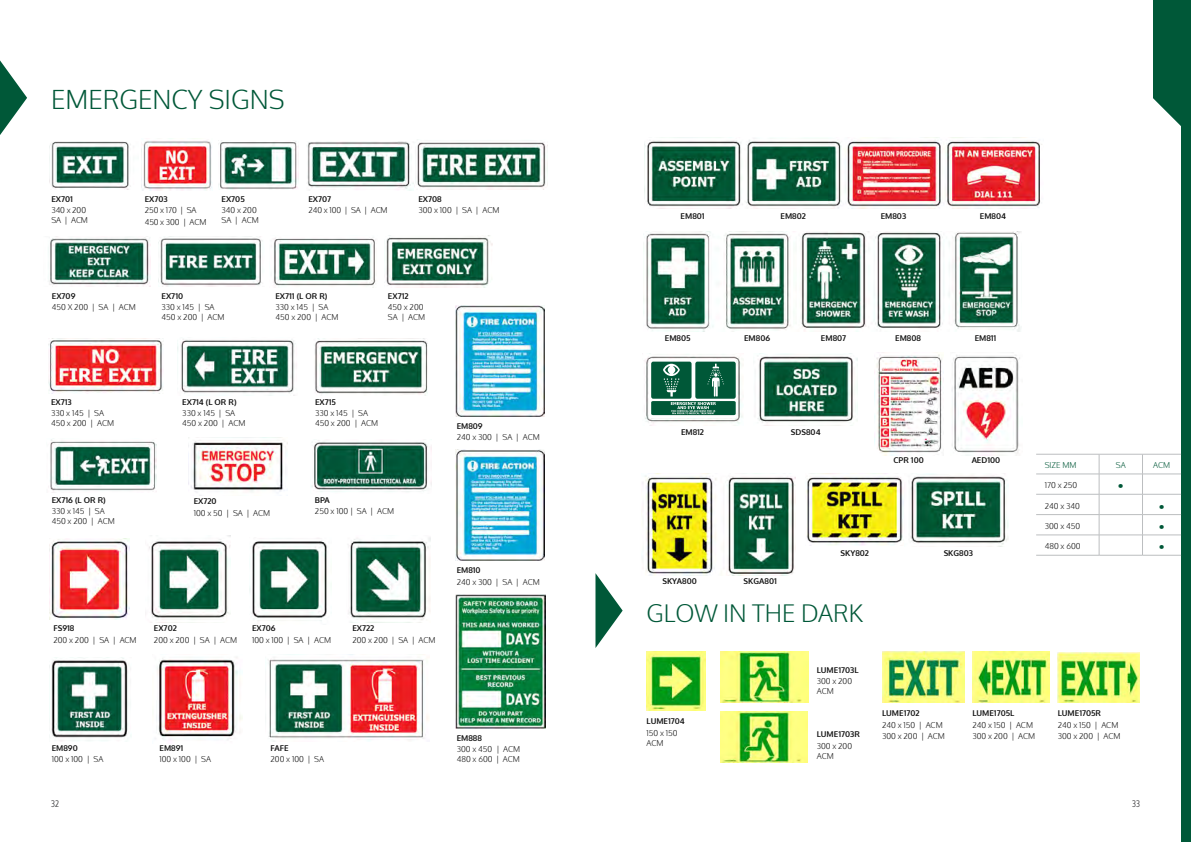
<style>
.page{position:relative;width:1191px;height:842px;background:#fff}
.page>*{position:absolute;margin:0;border:0;box-sizing:border-box;transform-origin:0 0}
.t1{font:300 26px "Oxygen";color:#005838}
.t2{font:300 24px "Oxygen";color:#005838}
.t3{font:700 12px "Oxygen";color:#005838}
.t4{font:9px "Oxygen";color:#414042;scale:.8 1}
.t5{font:300 8px/10px "Oxygen";color:#141414}
.t6{font:700 8px "Oxygen";color:#141414}
.t7{font:300 8px "Oxygen";color:#005838}
</style>
<div class="page">
<img style="left:874px;top:352px;width:68px;height:103px">
<img style="left:644px;top:353px;width:99px;height:71px">
<img style="left:757px;top:353px;width:100px;height:70px">
<img style="left:952px;top:352px;width:68px;height:102px">
<svg style="left:0;top:60px;width:27px;height:75px"></svg>
<div style="left:1181px;top:0;width:10px;height:842px;background:#005838"></div>
<svg style="left:1153px;top:0;width:28px;height:126px;background:#1c6a4d"></svg>
<img style="left:265px;top:654px;width:164px;height:88px">
<img style="left:156px;top:657px;width:86px;height:84px">
<hr style="left:1036px;top:454px;width:63px;height:1px;background:#bcbec0">
<hr style="left:1099px;top:454px;width:43px;height:1px;background:#bcbec0">
<hr style="left:1142px;top:454px;width:39px;height:1px;background:#bcbec0">
<svg style="left:1099px;top:454px;width:1px;height:101px"></svg>
<hr style="left:1036px;top:474px;width:63px;height:1px;background:#bcbec0">
<hr style="left:1099px;top:474px;width:43px;height:1px;background:#bcbec0">
<hr style="left:1142px;top:474px;width:39px;height:1px;background:#bcbec0">
<hr style="left:1036px;top:494px;width:63px;height:1px;background:#bcbec0">
<hr style="left:1099px;top:494px;width:43px;height:1px;background:#bcbec0">
<hr style="left:1142px;top:494px;width:39px;height:1px;background:#bcbec0">
<hr style="left:1036px;top:514px;width:63px;height:1px;background:#bcbec0">
<hr style="left:1099px;top:514px;width:43px;height:1px;background:#bcbec0">
<hr style="left:1142px;top:514px;width:39px;height:1px;background:#bcbec0">
<hr style="left:1036px;top:535px;width:63px;height:1px;background:#bcbec0">
<hr style="left:1099px;top:535px;width:43px;height:1px;background:#bcbec0">
<hr style="left:1142px;top:535px;width:39px;height:1px;background:#bcbec0">
<hr style="left:1036px;top:555px;width:63px;height:1px;background:#bcbec0">
<hr style="left:1099px;top:555px;width:43px;height:1px;background:#bcbec0">
<hr style="left:1142px;top:555px;width:39px;height:1px;background:#bcbec0">
<svg style="left:1142px;top:455px;width:1px;height:100px"></svg>
<img style="left:142px;top:140px;width:70px;height:50px">
<img style="left:643px;top:231px;width:378px;height:101px">
<img style="left:806px;top:473px;width:202px;height:73px">
<svg style="left:595px;top:573px;width:27px;height:75px"></svg>
<img style="left:882px;top:652px;width:82px;height:51px">
<img style="left:972px;top:652px;width:77px;height:51px">
<img style="left:1057px;top:652px;width:83px;height:51px">
<img style="left:721px;top:651px;width:87px;height:51px">
<img style="left:721px;top:712px;width:86px;height:50px">
<img style="left:646px;top:651px;width:60px;height:60px">
<img style="left:220px;top:140px;width:79px;height:49px">
<img style="left:456px;top:449px;width:88px;height:112px">
<img style="left:456px;top:305px;width:88px;height:112px">
<img style="left:188px;top:440px;width:98px;height:53px">
<img style="left:249px;top:538px;width:78px;height:83px">
<img style="left:49px;top:539px;width:80px;height:80px">
<img style="left:149px;top:536px;width:81px;height:84px">
<img style="left:415px;top:142px;width:133px;height:47px">
<img style="left:311px;top:440px;width:121px;height:52px">
<img style="left:307px;top:141px;width:106px;height:49px">
<img style="left:49px;top:141px;width:82px;height:48px">
<img style="left:386px;top:237px;width:106px;height:50px">
<img style="left:348px;top:537px;width:82px;height:83px">
<img style="left:49px;top:657px;width:82px;height:84px">
<img style="left:181px;top:339px;width:114px;height:54px">
<img style="left:160px;top:236px;width:103px;height:50px">
<img style="left:642px;top:473px;width:153px;height:103px">
<img style="left:644px;top:140px;width:398px;height:68px">
<img style="left:49px;top:236px;width:102px;height:50px">
<img style="left:48px;top:338px;width:115px;height:56px">
<img style="left:315px;top:340px;width:112px;height:55px">
<img style="left:273px;top:238px;width:103px;height:48px">
<img style="left:50px;top:439px;width:106px;height:53px">
<img style="left:455px;top:595px;width:90px;height:133px">
<svg style="left:649px;top:359px;width:88px;height:59px"></svg>
<h1 class="t1" style="left:51px;top:83px;width:235px">EMERGENCY SIGNS</h1>
<p class="t6" style="left:51px;top:194px;width:23px">EX701</p>
<p class="t5" style="left:51px;top:205px;width:38px">340 x 200<br>SA | ACM</p>
<p class="t6" style="left:145px;top:194px;width:25px">EX703</p>
<p class="t5" style="left:145px;top:205px;width:63px;line-height:11.5px">250 x 170 | SA<br>450 x 300 | ACM</p>
<p class="t6" style="left:680px;top:211px;width:25px">EM801</p>
<p class="t6" style="left:221px;top:194px;width:25px">EX705</p>
<p class="t5" style="left:221px;top:205px;width:39px">340 x 200<br>SA | ACM</p>
<p class="t6" style="left:308px;top:194px;width:24px">EX707</p>
<p class="t5" style="left:308px;top:205px;width:81px">240 x 100 | SA | ACM</p>
<p class="t6" style="left:418px;top:194px;width:25px">EX708</p>
<p class="t5" style="left:418px;top:205px;width:83px">300 x 100 | SA | ACM</p>
<p class="t6" style="left:52px;top:291px;width:25px">EX709</p>
<p class="t5" style="left:52px;top:303px;width:86px">450 X 200 | SA | ACM</p>
<p class="t6" style="left:162px;top:291px;width:23px">EX710</p>
<p class="t5" style="left:162px;top:303px;width:65px">330 x 145 | SA<br>450 x 200 | ACM</p>
<p class="t6" style="left:275px;top:291px;width:53px">EX711 (L OR R)</p>
<p class="t5" style="left:275px;top:303px;width:65px">330 x 145 | SA<br>450 x 200 | ACM</p>
<p class="t6" style="left:388px;top:291px;width:22px">EX712</p>
<p class="t5" style="left:388px;top:303px;width:39px">450 x 200<br>SA | ACM</p>
<p class="t6" style="left:780px;top:211px;width:27px">EM802</p>
<p class="t6" style="left:880px;top:211px;width:27px">EM803</p>
<p class="t6" style="left:979px;top:211px;width:28px">EM804</p>
<p class="t6" style="left:665px;top:333px;width:27px">EM805</p>
<p class="t6" style="left:744px;top:333px;width:27px">EM806</p>
<p class="t6" style="left:821px;top:333px;width:27px">EM807</p>
<p class="t6" style="left:895px;top:333px;width:27px">EM808</p>
<p class="t6" style="left:974px;top:333px;width:23px">EM811</p>
<p class="t6" style="left:51px;top:397px;width:22px">EX713</p>
<p class="t5" style="left:51px;top:409px;width:65px">330 x 145 | SA<br>450 x 200 | ACM</p>
<p class="t6" style="left:182px;top:397px;width:56px">EX714 (L OR R)</p>
<p class="t5" style="left:182px;top:409px;width:65px">330 x 145 | SA<br>450 x 200 | ACM</p>
<p class="t6" style="left:315px;top:397px;width:22px">EX715</p>
<p class="t5" style="left:315px;top:409px;width:65px">330 x 145 | SA<br>450 x 200 | ACM</p>
<p class="t6" style="left:457px;top:421px;width:27px">EM809</p>
<p class="t5" style="left:457px;top:433px;width:85px">240 x 300 | SA | ACM</p>
<p class="t6" style="left:681px;top:427px;width:24px">EM812</p>
<p class="t6" style="left:791px;top:427px;width:31px">SDS804</p>
<p class="t6" style="left:52px;top:495px;width:55px">EX716 (L OR R)</p>
<p class="t5" style="left:52px;top:506px;width:65px">330 x 145 | SA<br>450 x 200 | ACM</p>
<p class="t6" style="left:194px;top:496px;width:24px">EX720</p>
<p class="t5" style="left:194px;top:508px;width:78px">100 x 50 | SA | ACM</p>
<p class="t6" style="left:315px;top:495px;width:16px">BPA</p>
<p class="t5" style="left:315px;top:507px;width:81px">250 x 100 | SA | ACM</p>
<p class="t6" style="left:893px;top:455px;width:32px">CPR 100</p>
<p class="t6" style="left:971px;top:455px;width:30px">AED100</p>
<p class="t6" style="left:840px;top:548px;width:30px">SKY802</p>
<p class="t6" style="left:943px;top:548px;width:31px">SKG803</p>
<p class="t7" style="left:1044px;top:460px;width:33px">SIZE MM</p>
<p class="t7" style="left:1115px;top:460px;width:11px">SA</p>
<p class="t7" style="left:1153px;top:460px;width:19px">ACM</p>
<p class="t5" style="left:1044px;top:481px;width:34px">170 x 250</p>
<h3 class="t3" style="left:1117px;top:478px;width:7px">•</h3>
<p class="t5" style="left:1044px;top:501px;width:37px">240 x 340</p>
<h3 class="t3" style="left:1158px;top:499px;width:7px">•</h3>
<p class="t5" style="left:1044px;top:521px;width:37px">300 x 450</p>
<h3 class="t3" style="left:1158px;top:519px;width:7px">•</h3>
<p class="t5" style="left:1044px;top:541px;width:37px">480 x 600</p>
<h3 class="t3" style="left:1158px;top:539px;width:7px">•</h3>
<p class="t6" style="left:457px;top:565px;width:25px">EM810</p>
<p class="t5" style="left:457px;top:577px;width:85px">240 x 300 | SA | ACM</p>
<p class="t6" style="left:662px;top:576px;width:36px">SKYA800</p>
<p class="t6" style="left:743px;top:576px;width:35px">SKGA801</p>
<h2 class="t2" style="left:646px;top:598px;width:218px">GLOW IN THE DARK</h2>
<p class="t6" style="left:53px;top:623px;width:22px">FS918</p>
<p class="t5" style="left:53px;top:635px;width:85px">200 x 200 | SA | ACM</p>
<p class="t6" style="left:154px;top:623px;width:24px">EX702</p>
<p class="t5" style="left:154px;top:635px;width:85px">200 x 200 | SA | ACM</p>
<p class="t6" style="left:252px;top:623px;width:25px">EX706</p>
<p class="t5" style="left:252px;top:635px;width:80px">100 x 100 | SA | ACM</p>
<p class="t6" style="left:352px;top:623px;width:24px">EX722</p>
<p class="t5" style="left:352px;top:635px;width:85px">200 x 200 | SA | ACM</p>
<p class="t6" style="left:52px;top:743px;width:27px">EM890</p>
<p class="t5" style="left:52px;top:754px;width:53px">100 x 100 | SA</p>
<p class="t6" style="left:159px;top:743px;width:25px">EM891</p>
<p class="t5" style="left:159px;top:754px;width:53px">100 x 100 | SA</p>
<p class="t6" style="left:270px;top:743px;width:20px">FAFE</p>
<p class="t5" style="left:270px;top:754px;width:55px">200 x 100 | SA</p>
<p class="t6" style="left:457px;top:733px;width:27px">EM888</p>
<p class="t5" style="left:457px;top:744px;width:65px">300 x 450 | ACM<br>480 x 600 | ACM</p>
<p class="t6" style="left:646px;top:716px;width:40px">LUME1704</p>
<p class="t5" style="left:646px;top:728px;width:33px">150 x 150<br>ACM</p>
<p class="t6" style="left:816px;top:665px;width:43px">LUME1703L</p>
<p class="t5" style="left:816px;top:677px;width:37px">300 x 200<br>ACM</p>
<p class="t6" style="left:816px;top:729px;width:45px">LUME1703R</p>
<p class="t5" style="left:816px;top:741px;width:37px">300 x 200<br>ACM</p>
<p class="t6" style="left:882px;top:708px;width:39px">LUME1702</p>
<p class="t5" style="left:882px;top:720px;width:64px;line-height:11px">240 x 150 | ACM<br>300 x 200 | ACM</p>
<p class="t6" style="left:972px;top:708px;width:44px">LUME1705L</p>
<p class="t5" style="left:972px;top:720px;width:64px;line-height:11px">240 x 150 | ACM<br>300 x 200 | ACM</p>
<p class="t6" style="left:1057px;top:708px;width:45px">LUME1705R</p>
<p class="t5" style="left:1057px;top:720px;width:64px;line-height:11px">240 x 150 | ACM<br>300 x 200 | ACM</p>
<p class="t4" style="left:51px;top:797px;width:11px">32</p>
<p class="t4" style="left:1132px;top:797px;width:11px">33</p>
</div>
